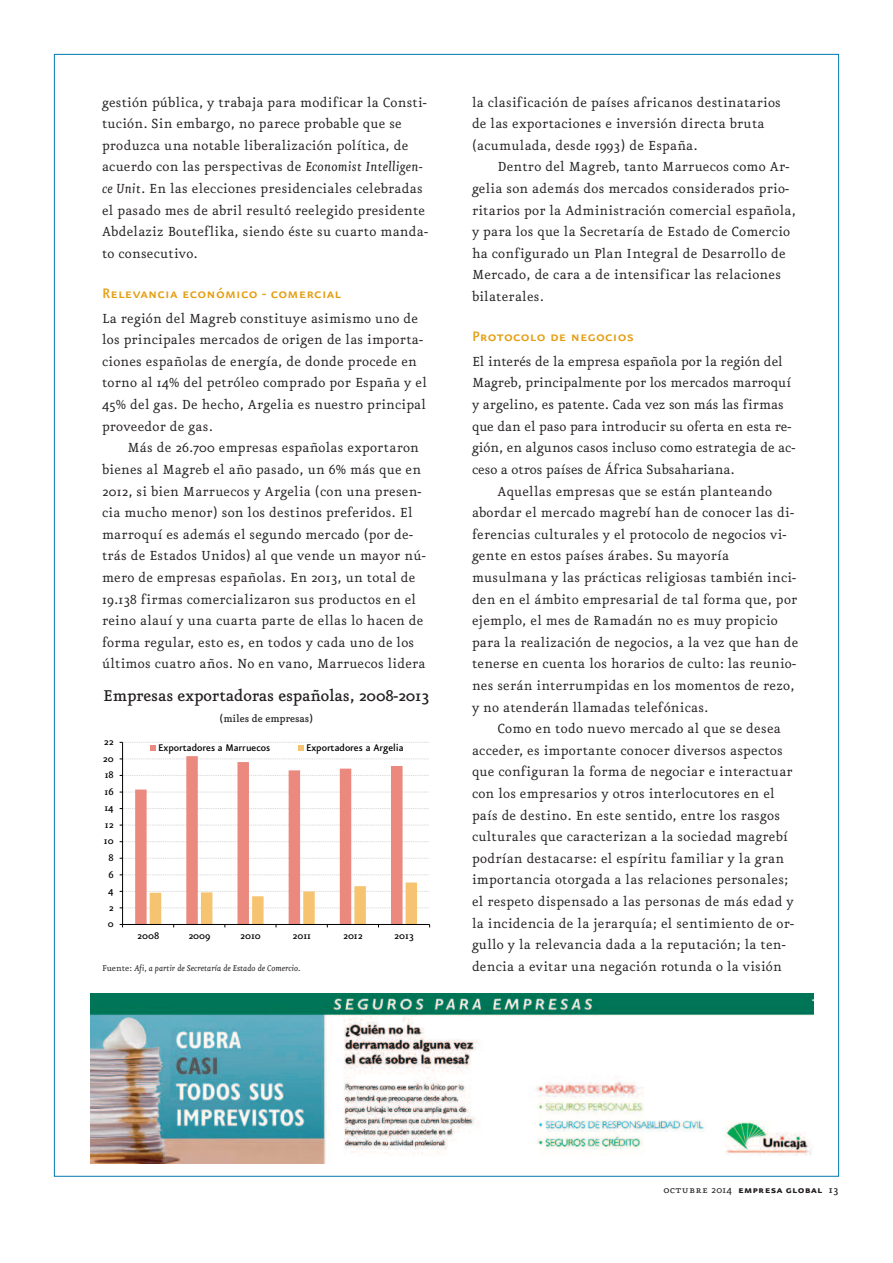
<style>
.page{position:relative;width:893px;height:1263px;background:#fff}
.page>*{position:absolute;margin:0;border:0;box-sizing:border-box;transform-origin:0 0}
.t1{font:500 18.75px "Eureka";letter-spacing:-.01em;color:#231f20}
.t2{font:16.5px "Eureka Sans Medium Caps";letter-spacing:.015em;color:#e49f13}
.t3{font:15.75px/21.6px "Eureka";letter-spacing:.015em;color:#231f20}
.t4{font:12px "Eureka Sans Bold Caps";letter-spacing:.025em;color:#231f20}
.t5{font:500 12px "Eureka";letter-spacing:-.01em;color:#231f20}
.t6{font:500 11.55px "Eureka";letter-spacing:-.005em;color:#000}
.t7{font:500 11.55px "Eureka Sans";color:#000}
.t8{font:italic 10.2px "Eureka";color:#231f20}
.s1{font-style:italic}
.s2{font-style:normal}
.s3{font-family:"Eureka Small Caps"}
.s4{font-family:"Eureka"}
.s5{font-family:"Eureka";font-weight:500}
</style>
<div class="page">
<img style="left:90px;top:993px;width:723px;height:170px">
<svg style="left:120px;top:742px;width:310px;height:185px"></svg>
<p class="t3" style="left:102px;top:92px;width:327px">gestión pública, y trabaja para modificar la Consti&shy;tución. Sin embargo, no parece probable que se produzca una notable liberalización política, de acuerdo con las perspectivas de <span class="s1">Economist Intelligen&shy;ce Unit</span>. En las elecciones presidenciales celebradas el pasado mes de abril resultó reelegido presidente Abdelaziz Bouteflika, siendo éste su cuarto manda&shy;to consecutivo.</p>
<p class="t2" style="left:102px;top:283px;width:241px">Relevancia económico - comercial</p>
<p class="t3" style="left:102px;top:308px;width:326px">La región del Magreb constituye asimismo uno de los principales mercados de origen de las importa&shy;ciones españolas de energía, de donde procede en torno al 14% del petróleo comprado por España y el 45% del gas. De hecho, Argelia es nuestro principal proveedor de gas.</p>
<p class="t3" style="left:102px;top:438px;width:325px;text-indent:26px">Más de 26.700 empresas españolas exportaron bienes al Magreb el año pasado, un 6% más que en 2012, si bien Marruecos y Argelia (con una presen&shy;cia mucho menor) son los destinos preferidos. El marroquí es además el segundo mercado (por de&shy;trás de Estados Unidos) al que vende un mayor nú&shy;mero de empresas españolas. En 2013, un total de 19.138 firmas comercializaron sus productos en el reino alauí y una cuarta parte de ellas lo hacen de forma regular, esto es, en todos y cada uno de los últimos cuatro años. No en vano, Marruecos lidera</p>
<p class="t1" style="left:103px;top:687px;width:328px">Empresas exportadoras españolas, 2008-2013</p>
<p class="t5" style="left:220px;top:713px;width:95px">(miles de empresas)</p>
<p class="t6" style="left:104px;top:736px;width:11px">22</p>
<p class="t6" style="left:103px;top:753px;width:12px">20</p>
<p class="t6" style="left:105px;top:769px;width:10px">18</p>
<p class="t6" style="left:105px;top:786px;width:11px">16</p>
<p class="t6" style="left:104px;top:802px;width:11px">14</p>
<p class="t6" style="left:105px;top:819px;width:10px">12</p>
<p class="t6" style="left:104px;top:836px;width:11px">10</p>
<p class="t6" style="left:109px;top:852px;width:7px">8</p>
<p class="t6" style="left:108px;top:869px;width:7px">6</p>
<p class="t6" style="left:108px;top:885px;width:7px">4</p>
<p class="t6" style="left:109px;top:902px;width:6px">2</p>
<p class="t6" style="left:108px;top:918px;width:7px">0</p>
<p class="t7" style="left:158px;top:742px;width:113px">Exportadores a Marruecos</p>
<p class="t7" style="left:306px;top:742px;width:99px">Exportadores a Argelia</p>
<p class="t6" style="left:137px;top:930px;width:23px">2008</p>
<p class="t6" style="left:188px;top:930px;width:24px">2009</p>
<p class="t6" style="left:240px;top:930px;width:22px">2010</p>
<p class="t6" style="left:292px;top:930px;width:20px">2011</p>
<p class="t6" style="left:343px;top:930px;width:21px">2012</p>
<p class="t6" style="left:394px;top:930px;width:21px">2013</p>
<p class="t8" style="left:102px;top:963px;width:200px"><span class="s2">Fuente:</span> Afi, a partir de Secretaría de Estado de Comercio.</p>
<p class="t3" style="left:472px;top:92px;width:310px">la clasificación de países africanos destinatarios de las exportaciones e inversión directa bruta (acumulada, desde 1993) de España.</p>
<p class="t3" style="left:472px;top:157px;width:325px;text-indent:26px">Dentro del Magreb, tanto Marruecos como Ar&shy;gelia son además dos mercados considerados prio&shy;ritarios por la Administración comercial española, y para los que la Secretaría de Estado de Comercio ha configurado un Plan Integral de Desarrollo de Mercado, de cara a de intensificar las relaciones bilaterales.</p>
<p class="t2" style="left:472px;top:326px;width:163px">Protocolo de negocios</p>
<p class="t3" style="left:472px;top:351px;width:325px">El interés de la empresa española por la región del Magreb, principalmente por los mercados marroquí y argelino, es patente. Cada vez son más las firmas que dan el paso para introducir su oferta en esta re&shy;gión, en algunos casos incluso como estrategia de ac&shy;ceso a otros países de África Subsahariana.</p>
<p class="t3" style="left:472px;top:481px;width:328px;text-indent:26px">Aquellas empresas que se están planteando abordar el mercado magrebí han de conocer las di&shy;ferencias culturales y el protocolo de negocios vi&shy;gente en estos países árabes. Su mayoría musulmana y las prácticas religiosas también inci&shy;den en el ámbito empresarial de tal forma que, por ejemplo, el mes de Ramadán no es muy propicio para la realización de negocios, a la vez que han de tenerse en cuenta los horarios de culto: las reunio&shy;nes serán interrumpidas en los momentos de rezo, y no atenderán llamadas telefónicas.</p>
<p class="t3" style="left:472px;top:718px;width:323px;text-indent:26px">Como en todo nuevo mercado al que se desea acceder, es importante conocer diversos aspectos que configuran la forma de negociar e interactuar con los empresarios y otros interlocutores en el país de destino. En este sentido, entre los rasgos culturales que caracterizan a la sociedad magrebí podrían destacarse: el espíritu familiar y la gran importancia otorgada a las relaciones personales; el respeto dispensado a las personas de más edad y la incidencia de la jerarquía; el sentimiento de or&shy;gullo y la relevancia dada a la reputación; la ten&shy;dencia a evitar una negación rotunda o la visión</p>
<p class="t4" style="left:663px;top:1184px;width:176px"><span class="s3">octubre</span> <span class="s4">2014</span> empresa global <span class="s5">13</span></p>
</div>
